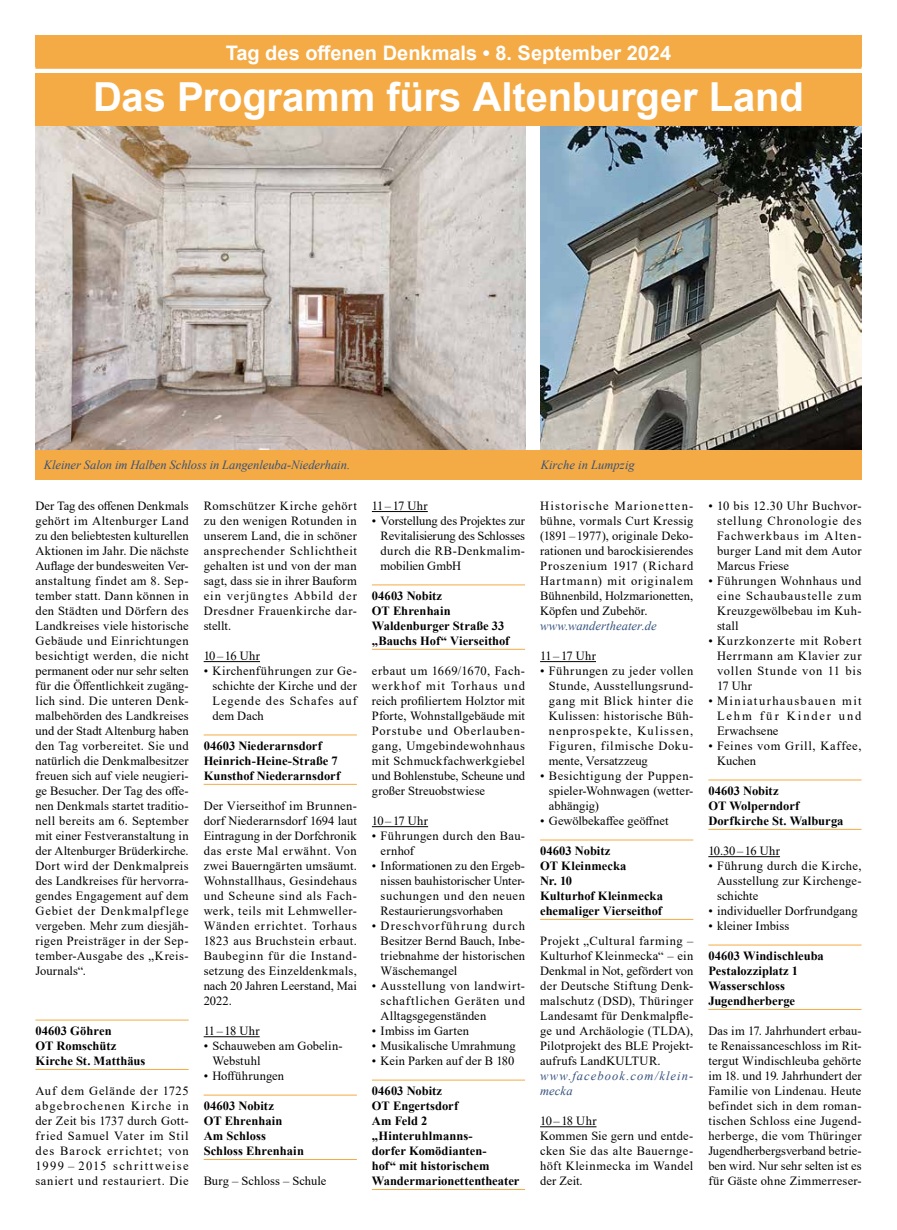
<style>
.page{position:relative;width:897px;height:1230px;background:#fff}
.page>*{position:absolute;margin:0;border:0;box-sizing:border-box;transform-origin:0 0}
.t1{font:700 40px "Arial";letter-spacing:-.005em;color:#fff}
.t2{font:700 20px "Arial";color:#fff}
.t3{font:12.5px/15px "Times New Roman";letter-spacing:.025em;color:#000;text-align:justify}
.t4{font:700 12.5px/15px "Times New Roman";letter-spacing:.005em;color:#000}
.t5{font:12.5px/15px "Times New Roman";letter-spacing:.005em;color:#000}
.t6{font:italic 12.5px "Times New Roman";letter-spacing:.005em;color:#34517c}
.t7{font:12.5px "Times New Roman";color:#000}
.t8{font:12.5px/15px "Times New Roman";letter-spacing:.045em;color:#000}
.t9{font:italic 12.5px/15px "Times New Roman";letter-spacing:.085em;color:#34517c}
</style>
<div class="page">
<hr style="left:35px;top:66px;width:826px;height:3px;background:#f5ab45">
<hr style="left:35px;top:1019px;width:154px;height:1px;background:#f5ab45">
<hr style="left:35px;top:1069px;width:154px;height:1px;background:#f5ab45">
<hr style="left:204px;top:661px;width:56px;height:1px;background:#000">
<hr style="left:204px;top:734px;width:153px;height:1px;background:#f5ab45">
<hr style="left:204px;top:784px;width:153px;height:1px;background:#f5ab45">
<hr style="left:204px;top:1036px;width:56px;height:1px;background:#000">
<hr style="left:204px;top:1094px;width:153px;height:1px;background:#f5ab45">
<hr style="left:204px;top:1159px;width:153px;height:1px;background:#f5ab45">
<hr style="left:372px;top:511px;width:56px;height:1px;background:#000">
<hr style="left:372px;top:584px;width:153px;height:1px;background:#f5ab45">
<hr style="left:372px;top:649px;width:153px;height:1px;background:#f5ab45">
<hr style="left:372px;top:826px;width:56px;height:1px;background:#000">
<hr style="left:372px;top:1079px;width:153px;height:1px;background:#f5ab45">
<hr style="left:372px;top:1189px;width:153px;height:1px;background:#f5ab45">
<hr style="left:540px;top:661px;width:56px;height:1px;background:#000">
<hr style="left:540px;top:839px;width:153px;height:1px;background:#f5ab45">
<hr style="left:540px;top:919px;width:153px;height:1px;background:#f5ab45">
<hr style="left:540px;top:1126px;width:56px;height:1px;background:#000">
<hr style="left:708px;top:779px;width:153px;height:1px;background:#f5ab45">
<hr style="left:708px;top:829px;width:153px;height:1px;background:#f5ab45">
<hr style="left:708px;top:856px;width:72px;height:1px;background:#000">
<hr style="left:708px;top:944px;width:153px;height:1px;background:#f5ab45">
<hr style="left:708px;top:1009px;width:153px;height:1px;background:#f5ab45">
<img style="left:540px;top:126px;width:321px;height:324px">
<img style="left:35px;top:126px;width:490px;height:324px">
<div style="left:35px;top:450px;width:826px;height:30px;background:#f5ab45"></div>
<div style="left:35px;top:73px;width:826px;height:53px;background:#f5ab45"></div>
<div style="left:35px;top:35px;width:826px;height:32px;background:#f5ab45"></div>
<h2 class="t2" style="left:226px;top:39px;width:447px">Tag des offenen Denkmals • 8. September 2024</h2>
<h1 class="t1" style="left:93px;top:68px;width:712px">Das Programm fürs Altenburger Land</h1>
<p class="t6" style="left:44px;top:456px;width:308px">Kleiner Salon im Halben Schloss in Langenleuba-Niederhain.</p>
<p class="t6" style="left:540px;top:456px;width:95px">Kirche in Lumpzig</p>
<p class="t3" style="left:35px;top:498px;width:155px">Der Tag des offenen Denkmals gehört im Altenburger Land zu den beliebtesten kulturellen Aktionen im Jahr. Die nächste Auflage der bundesweiten Ver&shy;anstaltung findet am 8. Sep&shy;tember statt. Dann können in den Städten und Dörfern des Landkreises viele historische Gebäude und Einrichtungen besichtigt werden, die nicht permanent oder nur sehr selten für die Öffentlichkeit zugäng&shy;lich sind. Die unteren Denk&shy;malbehörden des Landkreises und der Stadt Altenburg haben den Tag vorbereitet. Sie und natürlich die Denkmalbesitzer freuen sich auf viele neugieri&shy;ge Besucher. Der Tag des offe&shy;nen Denkmals startet traditio&shy;nell bereits am 6. September mit einer Festveranstaltung in der Altenburger Brüderkirche.<br>Dort wird der Denkmalpreis des Landkreises für hervorra&shy;gendes Engagement auf dem Gebiet der Denkmalpflege vergeben. Mehr zum diesjäh&shy;rigen Preisträger in der Sep&shy;tember-Ausgabe des „Kreis-Journals“.</p>
<p class="t4" style="left:35px;top:1023px;width:111px">04603 Göhren<br>OT Romschütz<br>Kirche St. Matthäus</p>
<p class="t3" style="left:35px;top:1083px;width:155px">Auf dem Gelände der 1725 abgebrochenen Kirche in der Zeit bis 1737 durch Gott&shy;fried Samuel Vater im Stil des Barock errichtet; von 1999 – 2015 schrittweise saniert und restauriert. Die</p>
<p class="t3" style="left:204px;top:498px;width:155px">Romschützer Kirche gehört zu den wenigen Rotunden in unserem Land, die in schöner ansprechender Schlichtheit gehalten ist und von der man sagt, dass sie in ihrer Bauform ein verjüngtes Abbild der Dresdner Frauenkirche dar&shy;stellt.</p>
<p class="t3" style="left:204px;top:648px;width:58px">10–16 Uhr</p>
<p class="t3" style="left:212px;top:663px;width:146px;text-indent:-9px">• Kirchenführungen zur Ge&shy;schichte der Kirche und der Legende des Schafes auf dem Dach</p>
<p class="t4" style="left:204px;top:738px;width:138px">04603 Niederarnsdorf<br>Heinrich-Heine-Straße 7<br>Kunsthof Niederarnsdorf</p>
<p class="t3" style="left:204px;top:798px;width:155px">Der Vierseithof im Brunnen&shy;dorf Niederarnsdorf 1694 laut Eintragung in der Dorfchronik das erste Mal erwähnt. Von zwei Bauerngärten umsäumt.<br>Wohnstallhaus, Gesindehaus und Scheune sind als Fach&shy;werk, teils mit Lehmweller-Wänden errichtet. Torhaus 1823 aus Bruchstein erbaut.<br>Baubeginn für die Instand&shy;setzung des Einzeldenkmals, nach 20 Jahren Leerstand, Mai 2022.</p>
<p class="t3" style="left:204px;top:1023px;width:58px">11–18 Uhr</p>
<p class="t5" style="left:212px;top:1038px;width:132px;text-indent:-9px">• Schauweben am Gobelin-<br>Webstuhl</p>
<p class="t3" style="left:204px;top:1068px;width:82px">• Hofführungen</p>
<p class="t4" style="left:204px;top:1098px;width:102px">04603 Nobitz<br>OT Ehrenhain<br>Am Schloss<br>Schloss Ehrenhain</p>
<p class="t7" style="left:204px;top:1172px;width:124px">Burg – Schloss – Schule</p>
<p class="t3" style="left:372px;top:498px;width:57px">11–17 Uhr</p>
<p class="t3" style="left:380px;top:513px;width:146px;text-indent:-9px">• Vorstellung des Projektes zur Revitalisierung des Schlosses durch die RB-Denkmalim&shy;mobilien GmbH</p>
<p class="t4" style="left:372px;top:588px;width:139px">04603 Nobitz<br>OT Ehrenhain<br>Waldenburger Straße 33 „Bauchs Hof“ Vierseithof</p>
<p class="t3" style="left:372px;top:663px;width:155px">erbaut um 1669/1670, Fach&shy;werkhof mit Torhaus und reich profiliertem Holztor mit Pforte, Wohnstallgebäude mit Porstube und Oberlauben&shy;gang, Umgebindewohnhaus mit Schmuckfachwerkgiebel und Bohlenstube, Scheune und großer Streuobstwiese</p>
<p class="t3" style="left:372px;top:813px;width:58px">10–17 Uhr</p>
<p class="t3" style="left:380px;top:828px;width:146px;text-indent:-9px">• Führungen durch den Bau&shy;ernhof</p>
<p class="t3" style="left:380px;top:858px;width:146px;text-indent:-9px">• Informationen zu den Ergeb&shy;nissen bauhistorischer Unter&shy;suchungen und den neuen Restaurierungsvorhaben</p>
<p class="t3" style="left:380px;top:918px;width:146px;text-indent:-9px">• Dreschvorführung durch Besitzer Bernd Bauch, Inbe&shy;triebnahme der historischen Wäschemangel</p>
<p class="t3" style="left:380px;top:978px;width:146px;text-indent:-9px">• Ausstellung von landwirt&shy;schaftlichen Geräten und Alltagsgegenständen</p>
<p class="t3" style="left:372px;top:1023px;width:99px">• Imbiss im Garten</p>
<p class="t5" style="left:372px;top:1038px;width:145px">• Musikalische Umrahmung</p>
<p class="t7" style="left:372px;top:1052px;width:144px">• Kein Parken auf der B 180</p>
<p class="t4" style="left:372px;top:1083px;width:149px">04603 Nobitz<br>OT Engertsdorf<br>Am Feld 2 „Hinteruhlmanns-<br>dorfer Komödianten-<br>hof“ mit historischem<br>Wandermarionettentheater</p>
<p class="t3" style="left:540px;top:498px;width:155px">Historische Marionetten&shy;bühne, vormals Curt Kressig (1891 – 1977), originale Deko&shy;rationen und barockisierendes Proszenium 1917 (Richard Hartmann) mit originalem Bühnenbild, Holzmarionetten, Köpfen und Zubehör.</p>
<p class="t6" style="left:540px;top:617px;width:118px">www.wandertheater.de</p>
<p class="t3" style="left:540px;top:648px;width:57px">11–17 Uhr</p>
<p class="t3" style="left:549px;top:663px;width:146px;text-indent:-9px">• Führungen zu jeder vollen Stunde, Ausstellungsrund&shy;gang mit Blick hinter die Kulissen: historische Büh&shy;nenprospekte, Kulissen, Figuren, filmische Doku&shy;mente, Versatzzeug</p>
<p class="t3" style="left:549px;top:768px;width:146px;text-indent:-9px">• Besichtigung der Puppen&shy;spieler-Wohnwagen (wetter&shy;abhängig)</p>
<p class="t5" style="left:540px;top:813px;width:130px">• Gewölbekaffee geöffnet</p>
<p class="t4" style="left:540px;top:843px;width:124px">04603 Nobitz<br>OT Kleinmecka<br>Nr. 10<br>Kulturhof Kleinmecka ehemaliger Vierseithof</p>
<p class="t3" style="left:540px;top:933px;width:155px">Projekt „Cultural farming – Kulturhof Kleinmecka“ – ein Denkmal in Not, gefördert von der Deutsche Stiftung Denk&shy;malschutz (DSD), Thüringer Landesamt für Denkmalpfle&shy;ge und Archäologie (TLDA), Pilotprojekt des BLE Projekt&shy;aufrufs LandKULTUR.</p>
<p class="t9" style="left:540px;top:1068px;width:155px">www.facebook.com/klein&shy;mecka</p>
<p class="t3" style="left:540px;top:1113px;width:155px;text-align:left">10–18 Uhr<br>Kommen Sie gern und entde&shy;cken Sie das alte Bauernge&shy;höft Kleinmecka im Wandel der Zeit.</p>
<p class="t3" style="left:717px;top:498px;width:146px;text-indent:-9px">• 10 bis 12.30 Uhr Buchvor&shy;stellung Chronologie des Fachwerkbaus im Alten&shy;burger Land mit dem Autor Marcus Friese</p>
<p class="t3" style="left:717px;top:573px;width:146px;text-indent:-9px">• Führungen Wohnhaus und eine Schaubaustelle zum Kreuzgewölbebau im Kuh&shy;stall</p>
<p class="t3" style="left:717px;top:633px;width:146px;text-indent:-9px">• Kurzkonzerte mit Robert Herrmann am Klavier zur vollen Stunde von 11 bis 17 Uhr</p>
<p class="t3" style="left:717px;top:693px;width:146px;text-indent:-9px">• Miniaturhausbauen mit Lehm für Kinder und Erwachsene</p>
<p class="t8" style="left:717px;top:738px;width:146px;text-indent:-9px">• Feines vom Grill, Kaffee,<br>Kuchen</p>
<p class="t4" style="left:708px;top:783px;width:137px">04603 Nobitz<br>OT Wolperndorf<br>Dorfkirche St. Walburga</p>
<p class="t3" style="left:708px;top:843px;width:73px">10.30 –16 Uhr</p>
<p class="t3" style="left:717px;top:858px;width:146px;text-indent:-9px">• Führung durch die Kirche, Ausstellung zur Kirchenge&shy;schichte</p>
<p class="t5" style="left:708px;top:903px;width:151px">• individueller Dorfrundgang</p>
<p class="t5" style="left:708px;top:918px;width:82px">• kleiner Imbiss</p>
<p class="t4" style="left:708px;top:948px;width:117px">04603 Windischleuba<br>Pestalozziplatz 1<br>Wasserschloss<br>Jugendherberge</p>
<p class="t3" style="left:708px;top:1023px;width:155px">Das im 17. Jahrhundert erbau&shy;te Renaissanceschloss im Rit&shy;tergut Windischleuba gehörte im 18. und 19. Jahrhundert der Familie von Lindenau. Heute befindet sich in dem roman&shy;tischen Schloss eine Jugend&shy;herberge, die vom Thüringer Jugendherbergsverband betrie&shy;ben wird. Nur sehr selten ist es für Gäste ohne Zimmerreser-</p>
</div>
